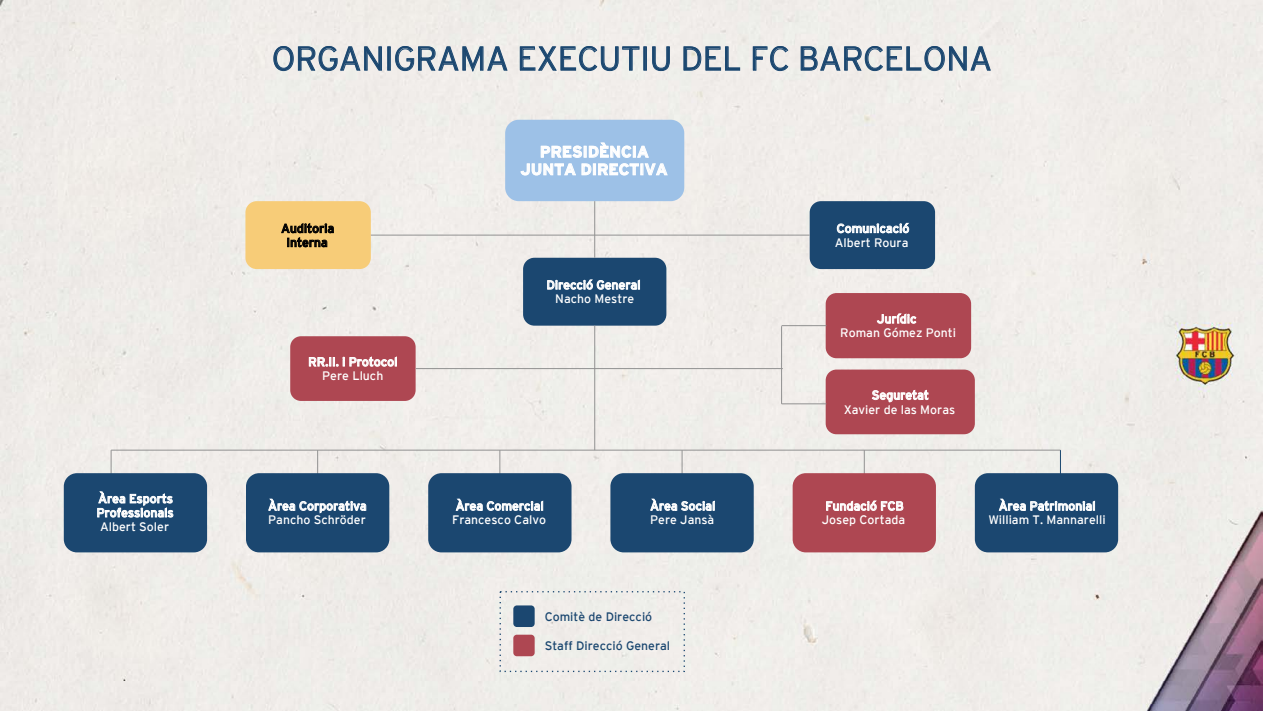
<style>
.page{position:relative;width:1263px;height:711px;background:#fff}
.page>*{position:absolute;margin:0;border:0;box-sizing:border-box;transform-origin:0 0}
.t1{font:300 33.3px "Interstate";color:#1b4770}
.t2{font:700 15.75px/17.5px "Interstate";color:#fff;text-align:center}
.t3{font:12.3px/14.1px "Interstate";color:#fff;text-align:center}
.t4{font:12.3px "Interstate";color:#1b4770}
.t5{font:12.3px/14.1px "Interstate";color:#000;text-align:center}
</style>
<div class="page">
<div style="left:0;top:0;width:1263px;height:710px;background:#efede9"></div>
<svg style="left:273px;top:46px;width:109px;height:25px;background:#bdc5cc"></svg>
<div style="left:387px;top:46px;width:4px;height:25px;border:1px solid #1b4770"></div>
<svg style="left:395px;top:46px;width:113px;height:27px;background:#c1c8ce"></svg>
<svg style="left:520px;top:46px;width:120px;height:25px;background:#c3cad0"></svg>
<div style="left:643px;top:46px;width:4px;height:25px;border:1px solid #1b4770"></div>
<svg style="left:652px;top:46px;width:18px;height:25px"></svg>
<svg style="left:683px;top:46px;width:57px;height:25px"></svg>
<svg style="left:752px;top:46px;width:37px;height:25px"></svg>
<svg style="left:800px;top:46px;width:191px;height:25px;background:#c0c8ce"></svg>
<div style="left:513px;top:605px;width:22px;height:21px;background:#1b4770;border-radius:4px"></div>
<div style="left:513px;top:634px;width:22px;height:22px;background:#ae4752;border-radius:4px"></div>
<div style="left:523px;top:258px;width:143px;height:67px;background:#1b4770;border-radius:11px"></div>
<svg style="left:547px;top:279px;width:93px;height:10px"></svg>
<div style="left:290px;top:336px;width:126px;height:65px;background:#ae4752;border-radius:11px"></div>
<svg style="left:309px;top:356px;width:88px;height:10px"></svg>
<div style="left:826px;top:293px;width:145px;height:65px;background:#ae4752;border-radius:11px"></div>
<svg style="left:877px;top:313px;width:39px;height:10px"></svg>
<div style="left:505px;top:120px;width:179px;height:81px;background:#9dc1e7;border-radius:14px"></div>
<svg style="left:520px;top:142px;width:148px;height:33px"></svg>
<div style="left:245px;top:201px;width:126px;height:68px;background:#f7cc78;border-radius:11px"></div>
<svg style="left:281px;top:223px;width:53px;height:24px"></svg>
<div style="left:810px;top:201px;width:125px;height:68px;background:#1b4770;border-radius:11px"></div>
<svg style="left:837px;top:223px;width:72px;height:10px"></svg>
<div style="left:826px;top:369px;width:149px;height:65px;background:#ae4752;border-radius:11px"></div>
<svg style="left:872px;top:390px;width:56px;height:12px"></svg>
<hr style="left:594px;top:325px;width:1px;height:125px;background:#919191">
<hr style="left:594px;top:201px;width:1px;height:57px;background:#919191">
<hr style="left:371px;top:234px;width:439px;height:1px;background:#919191">
<hr style="left:416px;top:368px;width:367px;height:1px;background:#919191">
<hr style="left:781px;top:326px;width:1px;height:77px;background:#919191">
<hr style="left:781px;top:325px;width:45px;height:1px;background:#919191">
<hr style="left:781px;top:403px;width:45px;height:1px;background:#919191">
<hr style="left:111px;top:449px;width:949px;height:1px;background:#919191">
<hr style="left:111px;top:450px;width:1px;height:34px;background:#919191">
<hr style="left:317px;top:450px;width:1px;height:34px;background:#919191">
<hr style="left:864px;top:450px;width:1px;height:34px;background:#919191">
<hr style="left:1060px;top:450px;width:1px;height:34px;background:#1b4770">
<hr style="left:499px;top:450px;width:1px;height:34px;background:#919191">
<hr style="left:682px;top:450px;width:1px;height:34px;background:#919191">
<div style="left:428px;top:473px;width:143px;height:79px;background:#1b4770;border-radius:13px"></div>
<svg style="left:456px;top:498px;width:87px;height:12px"></svg>
<div style="left:246px;top:473px;width:143px;height:79px;background:#1b4770;border-radius:13px"></div>
<svg style="left:268px;top:498px;width:98px;height:15px"></svg>
<div style="left:975px;top:473px;width:143px;height:79px;background:#1b4770;border-radius:13px"></div>
<svg style="left:999px;top:498px;width:96px;height:12px"></svg>
<div style="left:64px;top:473px;width:143px;height:79px;background:#1b4770;border-radius:13px"></div>
<svg style="left:97px;top:491px;width:76px;height:26px"></svg>
<div style="left:610px;top:473px;width:144px;height:79px;background:#1b4770;border-radius:13px"></div>
<svg style="left:650px;top:498px;width:65px;height:12px"></svg>
<div style="left:793px;top:473px;width:143px;height:79px;background:#ae4752;border-radius:13px"></div>
<svg style="left:826px;top:500px;width:77px;height:10px"></svg>
<h1 class="t1" style="left:272px;top:40px;width:722px">ORGANIGRAMA EXECUTIU DEL FC BARCELONA</h1>
<p class="t2" style="left:520px;top:143px;width:149px">PRESIDÈNCIA<br>JUNTA DIRECTIVA</p>
<p class="t5" style="left:281px;top:221px;width:55px">Auditoria<br>Interna</p>
<p class="t3" style="left:835px;top:221px;width:76px;text-align:left">Comunicació<br>Albert Roura</p>
<p class="t3" style="left:308px;top:354px;width:91px">RR.II. i Protocol<br>Pere Lluch</p>
<p class="t3" style="left:546px;top:278px;width:95px">Direcció General<br>Nacho Mestre</p>
<p class="t3" style="left:840px;top:311px;width:117px">Jurídic<br>Roman Gómez Ponti</p>
<p class="t3" style="left:844px;top:388px;width:113px">Seguretat<br>Xavier de las Moras</p>
<p class="t3" style="left:97px;top:491px;width:79px;text-align:justify">Àrea Esports Professionals Albert Soler</p>
<p class="t3" style="left:650px;top:498px;width:67px;text-align:left">Àrea Social<br>Pere Jansà</p>
<p class="t3" style="left:822px;top:498px;width:85px;text-align:left">Fundació FCB<br>Josep Cortada</p>
<p class="t3" style="left:268px;top:498px;width:100px;text-align:left">Àrea Corporativa<br>Pancho Schröder</p>
<p class="t3" style="left:988px;top:498px;width:119px">Àrea Patrimonial<br>William T. Mannarelli</p>
<p class="t3" style="left:452px;top:498px;width:95px;text-align:left">Àrea Comercial<br>Francesco Calvo</p>
<p class="t4" style="left:545px;top:609px;width:109px">Comitè de Direcció</p>
<p class="t4" style="left:545px;top:638px;width:127px">Staff Direcció General</p>
</div>
